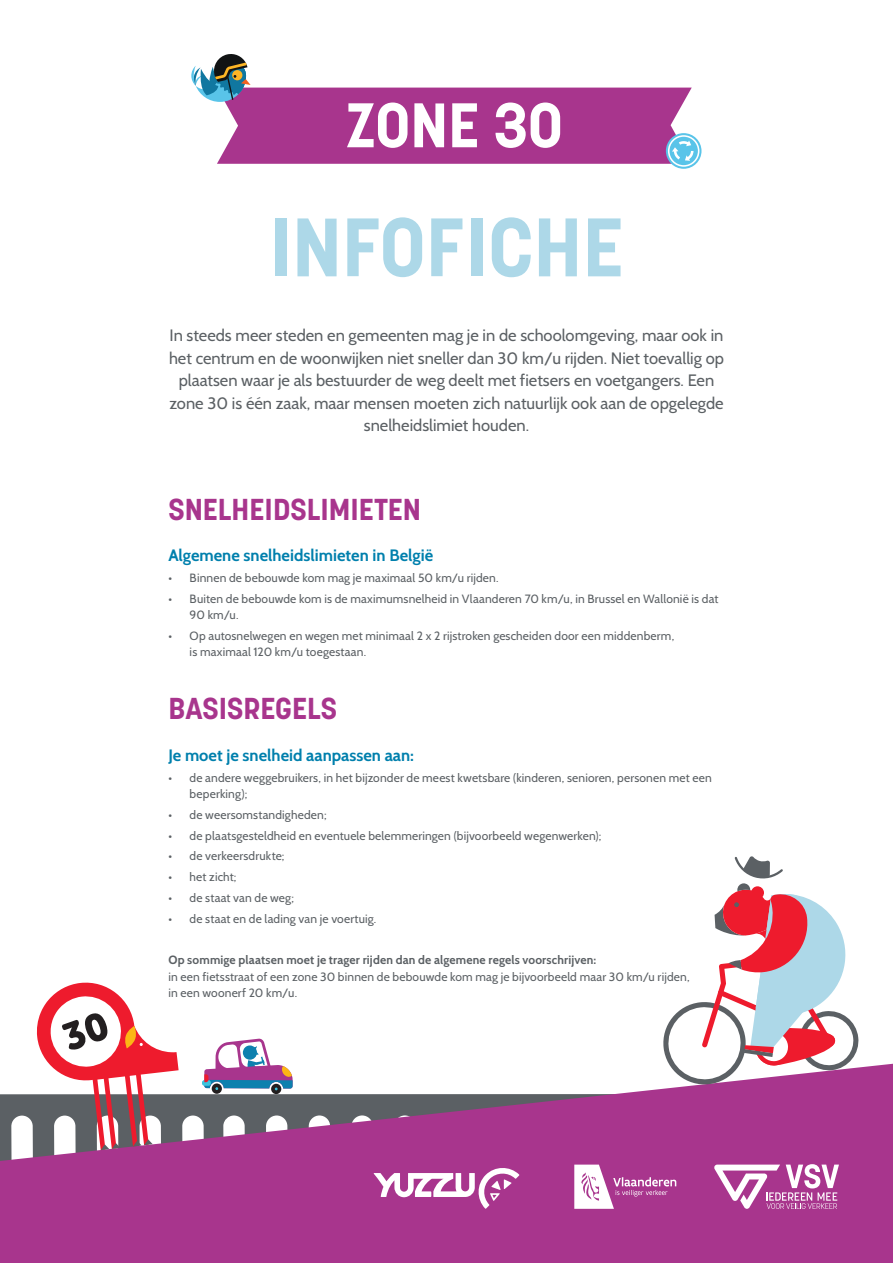
<style>
.page{position:relative;width:893px;height:1263px;background:#fff}
.page>*{position:absolute;margin:0;border:0;box-sizing:border-box;transform-origin:0 0}
.t1{font:700 82.05px "Korolev";color:#add8e8}
.t2{font:700 62.25px "Korolev";color:#fff}
.t3{font:700 30px "Korolev";color:#a8358d}
.t4{font:16.5px/22.5px "Cabin";color:#5b6064;text-align:center}
.t5{font:700 16.5px "Cabin";color:#0080ad}
.t6{font:12px/16.5px "Cabin";letter-spacing:.015em;color:#5b6064}
.s1{font-weight:700}
</style>
<div class="page">
<svg style="left:0;top:1064px;width:893px;height:199px;background:#ad5097"></svg>
<svg style="left:661px;top:856px;width:199px;height:231px"></svg>
<svg style="left:34px;top:982px;width:145px;height:168px"></svg>
<svg style="left:666px;top:133px;width:35px;height:36px"></svg>
<svg style="left:191px;top:54px;width:508px;height:113px"></svg>
<svg style="left:714px;top:1164px;width:125px;height:45px"></svg>
<svg style="left:574px;top:1164px;width:102px;height:45px"></svg>
<div style="left:354px;top:1153px;width:184px;height:63px;background:#a8358d"></div>
<svg style="left:374px;top:1168px;width:145px;height:41px"></svg>
<div style="left:212px;top:1083px;width:10px;height:11px;background:#231f20;border-radius:50%"></div>
<svg style="left:271px;top:1084px;width:10px;height:10px"></svg>
<div style="left:202px;top:1080px;width:9px;height:6px;background:#3cc3de;border-radius:2px"></div>
<svg style="left:204px;top:1039px;width:89px;height:51px"></svg>
<h2 class="t2" style="left:346px;top:86px;width:218px">ZONE 30</h2>
<p class="t1" style="left:269px;top:196px;width:356px">INFOFICHE</p>
<p class="t4" style="left:169px;top:324px;width:556px">In steeds meer steden en gemeenten mag je in de schoolomgeving, maar ook in het centrum en de woonwijken niet sneller dan 30 km/u rijden. Niet toevallig op plaatsen waar je als bestuurder de weg deelt met fietsers en voetgangers. Een zone 30 is één zaak, maar mensen moeten zich natuurlijk ook aan de opgelegde snelheidslimiet houden.</p>
<p class="t3" style="left:168px;top:490px;width:254px">SNELHEIDSLIMIETEN</p>
<p class="t5" style="left:168px;top:545px;width:266px">Algemene snelheidslimieten in België</p>
<p class="t6" style="left:168px;top:569px;width:332px">• Binnen de bebouwde kom mag je maximaal 50 km/u rijden.</p>
<p class="t6" style="left:190px;top:590px;width:530px;text-indent:-21px">• Buiten de bebouwde kom is de maximumsnelheid in Vlaanderen 70 km/u, in Brussel en Wallonië is dat<br>90 km/u.</p>
<p class="t6" style="left:190px;top:627px;width:486px;text-indent:-21px">• Op autosnelwegen en wegen met minimaal 2 x 2 rijstroken gescheiden door een middenberm, is maximaal 120 km/u toegestaan.</p>
<p class="t3" style="left:168px;top:690px;width:170px">BASISREGELS</p>
<p class="t5" style="left:168px;top:745px;width:247px">Je moet je snelheid aanpassen aan:</p>
<p class="t6" style="left:190px;top:769px;width:524px;text-indent:-21px">• de andere weggebruikers, in het bijzonder de meest kwetsbare (kinderen, senioren, personen met een beperking);</p>
<p class="t6" style="left:168px;top:806px;width:160px">• de weersomstandigheden;</p>
<p class="t6" style="left:168px;top:827px;width:434px">• de plaatsgesteldheid en eventuele belemmeringen (bijvoorbeeld wegenwerken);</p>
<p class="t6" style="left:168px;top:848px;width:118px">• de verkeersdrukte;</p>
<p class="t6" style="left:168px;top:868px;width:70px">• het zicht;</p>
<p class="t6" style="left:168px;top:889px;width:127px">• de staat van de weg;</p>
<p class="t6" style="left:168px;top:910px;width:209px">• de staat en de lading van je voertuig.</p>
<p class="t6" style="left:168px;top:951px;width:523px"><span class="s1">Op sommige plaatsen moet je trager rijden dan de algemene regels voorschrijven:<br></span>in een fietsstraat of een zone 30 binnen de bebouwde kom mag je bijvoorbeeld maar 30 km/u rijden, in een woonerf 20 km/u.</p>
</div>
